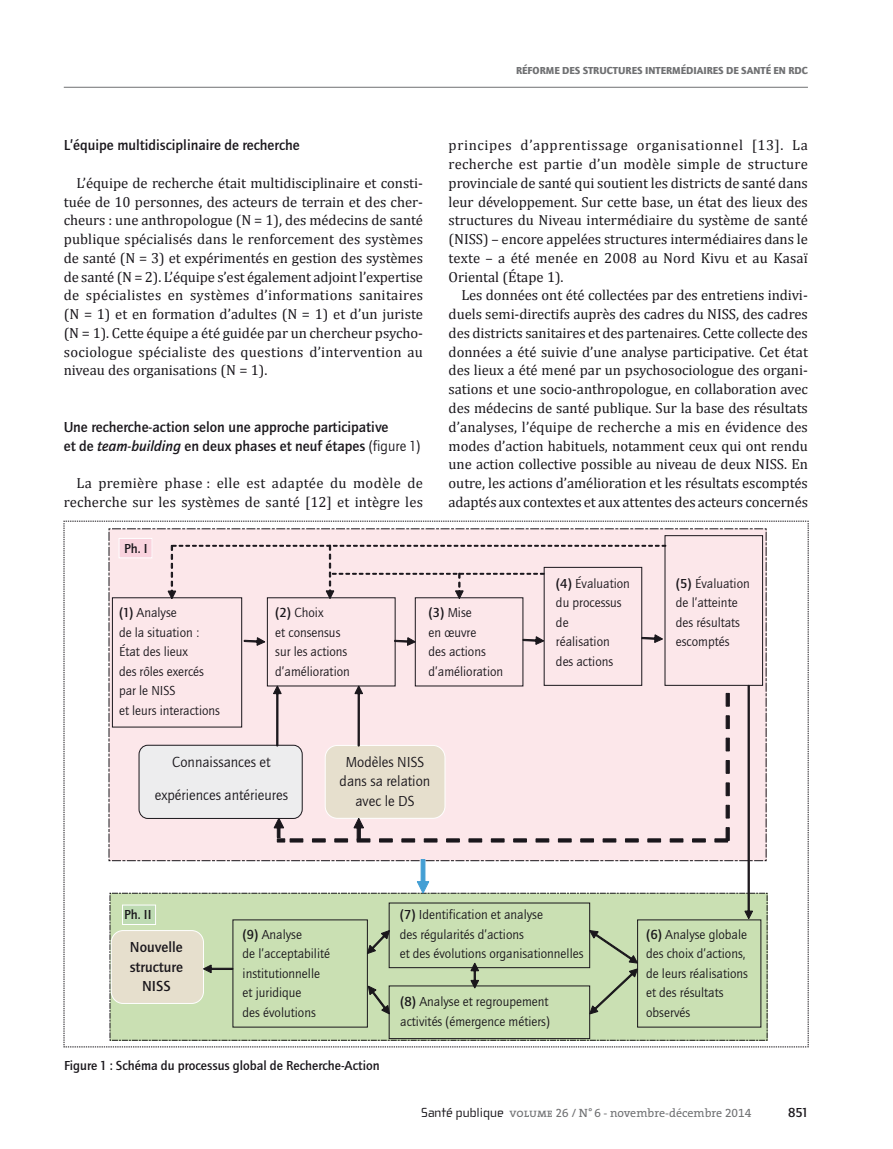
<style>
.page{position:relative;width:893px;height:1149px;background:#fff}
.page>*{position:absolute;margin:0;border:0;box-sizing:border-box;transform-origin:0 0}
.t1{font:700 15px/19.5px "Quay Sans";color:#1a171c}
.t2{font:15px/19.5px "Quay Sans";color:#1a171c;text-align:center}
.t3{font:14.7px/18.8px "Cambria";letter-spacing:.01em;color:#1a171c;text-align:justify}
.t4{font:13.5px/19.5px "Quay Sans";color:#1a171c}
.t5{font:700 13.5px "Quay Sans";color:#1a171c}
.t6{font:12px "The Serif";color:#707173}
.t7{font:10.5px "Quay Sans Xbold";color:#707173}
.s1{font-style:italic}
.s2{font-weight:400}
.s3{font-weight:700}
.s4{font-family:"Cholla Wide";font-size:13.5px;color:#1a171c}
.s5{font-family:"The Serif Caps"}
.s6{font-family:"The Serif Expert"}
</style>
<div class="page">
<hr style="left:64px;top:87px;width:744px;height:1px;background:#707173">
<svg style="left:64px;top:520px;width:745px;height:527px"></svg>
<p class="t1" style="left:64px;top:135px;width:237px">L’équipe multidisciplinaire de recherche</p>
<p class="t3" style="left:64px;top:173px;width:361px;text-indent:13px">L’équipe de recherche était multidisciplinaire et consti&shy;tuée de 10 personnes, des acteurs de terrain et des cher&shy;cheurs : une anthropologue (N = 1), des médecins de santé publique spécialisés dans le renforcement des systèmes de santé (N = 3) et expérimentés en gestion des systèmes de santé (N = 2). L’équipe s’est également adjoint l’expertise de spécialistes en systèmes d’informations sanitaires (N = 1) et en formation d’adultes (N = 1) et d’un juriste (N = 1). Cette équipe a été guidée par un chercheur psycho&shy;sociologue spécialiste des questions d’intervention au niveau des organisations (N = 1).</p>
<p class="t1" style="left:64px;top:417px;width:358px;line-height:18.8px">Une recherche-action selon une approche participative<br>et de <span class="s1">team-building</span> en deux phases et neuf étapes <span class="s2">(figure 1)</span></p>
<p class="t3" style="left:64px;top:473px;width:361px;text-align:right">La première phase : elle est adaptée du modèle de recherche sur les systèmes de santé [12] et intègre les</p>
<p class="t5" style="left:124px;top:540px;width:25px">Ph. I</p>
<p class="t7" style="left:516px;top:64px;width:293px">RÉFORME DES STRUCTURES INTERMÉDIAIRES DE SANTÉ EN RDC</p>
<p class="t3" style="left:449px;top:136px;width:361px">principes d’apprentissage organisationnel [13]. La recherche est partie d’un modèle simple de structure provinciale de santé qui soutient les districts de santé dans leur développement. Sur cette base, un état des lieux des structures du Niveau intermédiaire du système de santé (NISS) – encore appelées structures intermédiaires dans le texte – a été menée en 2008 au Nord Kivu et au Kasaï Oriental (Étape 1).</p>
<p class="t3" style="left:449px;top:286px;width:361px;text-indent:13px">Les données ont été collectées par des entretiens indivi&shy;duels semi-directifs auprès des cadres du NISS, des cadres des districts sanitaires et des partenaires. Cette collecte des données a été suivie d’une analyse participative. Cet état des lieux a été mené par un psychosociologue des organi&shy;sations et une socio-anthropologue, en collaboration avec des médecins de santé publique. Sur la base des résultats d’analyses, l’équipe de recherche a mis en évidence des modes d’action habituels, notamment ceux qui ont rendu une action collective possible au niveau de deux NISS. En outre, les actions d’amélioration et les résultats escomptés adaptés aux contextes et aux attentes des acteurs concernés</p>
<p class="t4" style="left:119px;top:603px;width:102px"><span class="s3">(1)</span> Analyse<br>de la situation :<br>État des lieux<br>des rôles exercés par le NISS<br>et leurs interactions</p>
<p class="t4" style="left:275px;top:603px;width:76px"><span class="s3">(2)</span> Choix<br>et consensus sur les actions d’amélioration</p>
<p class="t4" style="left:429px;top:603px;width:76px"><span class="s3">(3)</span> Mise<br>en œuvre<br>des actions d’amélioration</p>
<p class="t2" style="left:172px;top:752px;width:100px">Connaissances et</p>
<p class="t2" style="left:155px;top:785px;width:135px">expériences antérieures</p>
<p class="t2" style="left:340px;top:752px;width:92px">Modèles NISS dans sa relation avec le DS</p>
<p class="t4" style="left:556px;top:573px;width:75px"><span class="s3">(4)</span> Évaluation du processus de<br>réalisation des actions</p>
<p class="t4" style="left:676px;top:573px;width:75px"><span class="s3">(5)</span> Évaluation de l’atteinte des résultats escomptés</p>
<p class="t5" style="left:124px;top:905px;width:29px">Ph. II</p>
<p class="t1" style="left:130px;top:937px;width:55px;text-align:center">Nouvelle structure<br>NISS</p>
<p class="t4" style="left:243px;top:924px;width:89px"><span class="s3">(9)</span> Analyse<br>de l’acceptabilité institutionnelle et juridique<br>des évolutions</p>
<p class="t5" style="left:64px;top:1056px;width:317px">Figure 1 : Schéma du processus global de Recherche-Action</p>
<p class="t4" style="left:400px;top:904px;width:185px"><span class="s3">(7)</span> Identification et analyse<br>des régularités d’actions<br>et des évolutions organisationnelles</p>
<p class="t4" style="left:400px;top:991px;width:151px"><span class="s3">(8)</span> Analyse et regroupement activités (émergence métiers)</p>
<p class="t4" style="left:646px;top:924px;width:103px"><span class="s3">(6)</span> Analyse globale des choix d’actions, de leurs réalisations et des résultats observés</p>
<p class="t6" style="left:421px;top:1102px;width:332px"><span class="s4">Santé publique</span> <span class="s5">volume 26 / N°6 -</span> novembre-décembre <span class="s6">2014</span></p>
<p class="t5" style="left:788px;top:1103px;width:21px">851</p>
</div>
